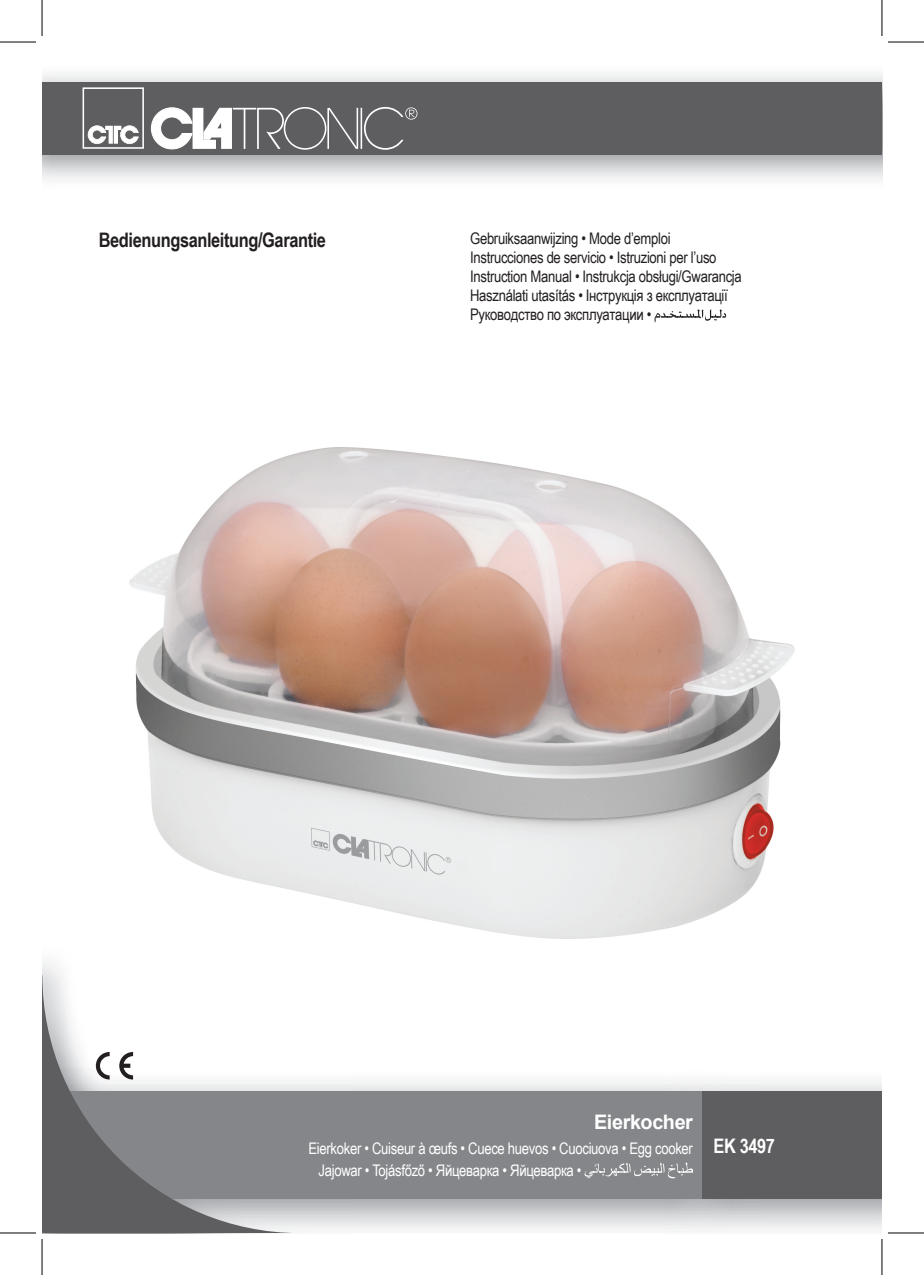
<style>
.page{position:relative;width:924px;height:1275px;background:#fff}
.page>*{position:absolute;margin:0;border:0;box-sizing:border-box;transform-origin:0 0}
.t1{font:700 20px "Arial Narrow";letter-spacing:-.02em;color:#231f20}
.t2{font:700 20px "Arial";letter-spacing:-.02em;color:#fff}
.t3{font:700 20px "Arial Narrow";letter-spacing:-.02em;color:#fff}
.t4{font:16px/19.2px "Arial Narrow";letter-spacing:-.02em;color:#231f20}
.t5{font:16px/22px "Arial Narrow";letter-spacing:-.02em;color:#fff}
</style>
<div class="page">
<svg style="left:654px;top:309px;width:71px;height:14px"></svg>
<div style="left:701px;top:1091px;width:180px;height:108px;background:#5e5e61"></div>
<div style="left:42px;top:1091px;width:659px;height:108px;background:#848689"></div>
<svg style="left:42px;top:975px;width:258px;height:258px"></svg>
<svg style="left:96px;top:1052px;width:14px;height:27px"></svg>
<svg style="left:119px;top:1052px;width:14px;height:27px"></svg>
<svg style="left:584px;top:1162px;width:108px;height:16px"></svg>
<img style="left:42px;top:73px;width:839px;height:107px">
<div style="left:42px;top:82px;width:839px;height:72px;background:#5e5e61"></div>
<svg style="left:151px;top:107px;width:266px;height:43px"></svg>
<svg style="left:82px;top:87px;width:62px;height:62px"></svg>
<img style="left:130px;top:447px;width:664px;height:491px">
<hr style="left:0;top:42px;width:36px;height:1px;background:#000">
<hr style="left:887px;top:42px;width:36px;height:1px;background:#000">
<hr style="left:0;top:1232px;width:36px;height:1px;background:#000">
<hr style="left:887px;top:1232px;width:36px;height:1px;background:#000">
<hr style="left:42px;top:0;width:1px;height:36px;background:#000">
<hr style="left:42px;top:1239px;width:1px;height:36px;background:#000">
<hr style="left:881px;top:0;width:1px;height:36px;background:#000">
<hr style="left:881px;top:1239px;width:1px;height:36px;background:#000">
<p class="t1" style="left:99px;top:225px;width:229px">Bedienungsanleitung/Garantie</p>
<p class="t4" style="left:470px;top:228px;width:273px">Gebruiksaanwijzing • Mode d’emploi Instrucciones de servicio • Istruzioni per l’uso Instruction Manual • Instrukcja obsługi/Gwarancja Használati utasítás • Інструкція з експлуатації Руководство по эксплуатации •</p>
<p class="t2" style="left:594px;top:1109px;width:100px">Eierkocher</p>
<p class="t5" style="left:318px;top:1136px;width:375px;text-indent:-10px">Eierkoker • Cuiseur à œufs • Cuece huevos • Cuociuova • Egg cooker<br>Jajowar • Tojásfőző • Яйцеварка • Яйцеварка •</p>
<p class="t3" style="left:713px;top:1130px;width:63px">EK 3497</p>
</div>
